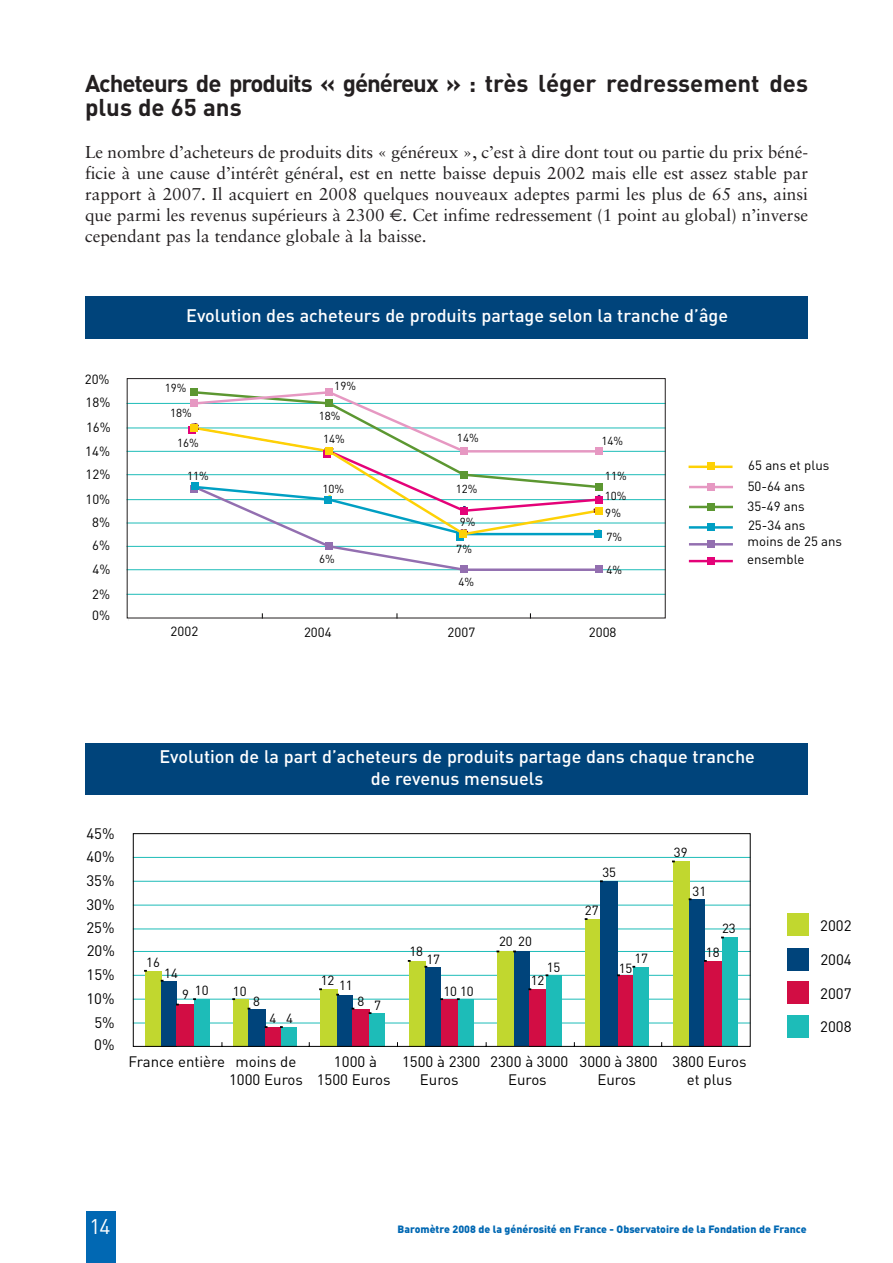
<style>
.page{position:relative;width:893px;height:1263px;background:#fff}
.page>*{position:absolute;margin:0;border:0;box-sizing:border-box;transform-origin:0 0}
.t1{font:700 24px/24px "DIN";letter-spacing:-.03em;color:#231f20}
.t2{font:21px "DIN";color:#fff}
.t3{font:500 18px/21.6px "DIN";color:#fff;text-align:center}
.t4{font:17.25px/21px "Sabon";color:#231f20;text-align:justify}
.t5{font:15px/18px "DIN";color:#000;text-align:center}
.t6{font:13.2px/20.5px "DIN";color:#000}
.t7{font:11.55px "DIN";color:#000}
.t8{font:900 10.5px "DIN";color:#0168b3}
.s1{font-family:"Euro Sans"}
</style>
<div class="page">
<div style="left:86px;top:1212px;width:30px;height:51px;background:#0168b3"></div>
<hr style="left:127px;top:594px;width:538px;height:1px;background:#1dbcb8">
<hr style="left:127px;top:569px;width:538px;height:1px;background:#1dbcb8">
<hr style="left:127px;top:546px;width:538px;height:1px;background:#1dbcb8">
<hr style="left:127px;top:523px;width:538px;height:1px;background:#1dbcb8">
<hr style="left:127px;top:499px;width:538px;height:1px;background:#1dbcb8">
<hr style="left:127px;top:474px;width:538px;height:1px;background:#1dbcb8">
<hr style="left:127px;top:451px;width:538px;height:1px;background:#1dbcb8">
<hr style="left:127px;top:428px;width:538px;height:1px;background:#1dbcb8">
<hr style="left:127px;top:403px;width:538px;height:1px;background:#1dbcb8">
<div style="left:127px;top:378px;width:539px;height:240px;border:1px solid #231f20"></div>
<svg style="left:191px;top:391px;width:410px;height:180px"></svg>
<div style="left:188px;top:426px;width:8px;height:8px;background:#e40278"></div>
<div style="left:190px;top:424px;width:8px;height:8px;background:#fed105"></div>
<div style="left:190px;top:399px;width:8px;height:8px;background:#e698c2"></div>
<div style="left:323px;top:450px;width:8px;height:8px;background:#e40278"></div>
<div style="left:325px;top:447px;width:8px;height:8px;background:#fed105"></div>
<div style="left:324px;top:496px;width:8px;height:8px;background:#009fc3"></div>
<div style="left:190px;top:388px;width:8px;height:8px;background:#5c9731"></div>
<div style="left:325px;top:399px;width:8px;height:8px;background:#5c9731"></div>
<div style="left:325px;top:388px;width:8px;height:8px;background:#e698c2"></div>
<div style="left:460px;top:447px;width:8px;height:8px;background:#e698c2"></div>
<div style="left:594px;top:447px;width:8px;height:8px;background:#e698c2"></div>
<div style="left:460px;top:471px;width:8px;height:8px;background:#5c9731"></div>
<div style="left:460px;top:507px;width:8px;height:8px;background:#e40278"></div>
<div style="left:456px;top:533px;width:8px;height:8px;background:#009fc3"></div>
<div style="left:459px;top:530px;width:8px;height:8px;background:#fed105"></div>
<div style="left:190px;top:485px;width:8px;height:8px;background:#936fb0"></div>
<div style="left:325px;top:542px;width:8px;height:8px;background:#936fb0"></div>
<div style="left:191px;top:482px;width:8px;height:8px;background:#009fc3"></div>
<div style="left:460px;top:565px;width:8px;height:8px;background:#936fb0"></div>
<div style="left:594px;top:565px;width:8px;height:8px;background:#936fb0"></div>
<div style="left:594px;top:530px;width:8px;height:8px;background:#009fc3"></div>
<div style="left:595px;top:507px;width:8px;height:8px;background:#fed105"></div>
<div style="left:595px;top:496px;width:8px;height:8px;background:#e40278"></div>
<div style="left:595px;top:483px;width:8px;height:8px;background:#5c9731"></div>
<div style="left:706px;top:462px;width:8px;height:8px;background:#fed105"></div>
<hr style="left:688px;top:466px;width:44px;height:2px;background:#fed105">
<div style="left:707px;top:483px;width:8px;height:8px;background:#e698c2"></div>
<hr style="left:689px;top:486px;width:44px;height:2px;background:#e698c2">
<div style="left:707px;top:503px;width:8px;height:8px;background:#5c9731"></div>
<hr style="left:689px;top:506px;width:44px;height:2px;background:#5c9731">
<div style="left:706px;top:523px;width:8px;height:8px;background:#009fc3"></div>
<hr style="left:689px;top:526px;width:44px;height:3px;background:#009fc3">
<div style="left:707px;top:540px;width:7px;height:8px;background:#936fb0"></div>
<hr style="left:689px;top:543px;width:44px;height:3px;background:#936fb0">
<div style="left:706px;top:557px;width:8px;height:8px;background:#e40278"></div>
<hr style="left:689px;top:560px;width:44px;height:2px;background:#e40278">
<div style="left:85px;top:296px;width:723px;height:43px;background:#00447b"></div>
<div style="left:787px;top:913px;width:22px;height:23px;background:#c1d72f"></div>
<div style="left:787px;top:948px;width:22px;height:22px;background:#00447b"></div>
<div style="left:787px;top:981px;width:22px;height:23px;background:#d20d44"></div>
<div style="left:787px;top:1015px;width:22px;height:23px;background:#1dbcb8"></div>
<svg style="left:132px;top:833px;width:619px;height:214px"></svg>
<div style="left:85px;top:743px;width:723px;height:51px;background:#00447b"></div>
<h1 class="t1" style="left:85px;top:73px;width:724px">Acheteurs de produits « généreux » : très léger redressement des plus de 65 ans</h1>
<p class="t4" style="left:85px;top:143px;width:724px">Le nombre d’acheteurs de produits dits « généreux », c’est à dire dont tout ou partie du prix béné&shy;ficie à une cause d’intérêt général, est en nette baisse depuis 2002 mais elle est assez stable par rapport à 2007. Il acquiert en 2008 quelques nouveaux adeptes parmi les plus de 65 ans, ainsi que parmi les revenus supérieurs à 2300 <span class="s1">€</span>. Cet infime redressement (1 point au global) n’inverse cependant pas la tendance globale à la baisse.</p>
<p class="t6" style="left:85px;top:371px;width:26px">20%</p>
<p class="t6" style="left:86px;top:394px;width:26px">18%</p>
<p class="t6" style="left:86px;top:418px;width:26px">16%</p>
<p class="t6" style="left:85px;top:442px;width:26px">14%</p>
<p class="t6" style="left:86px;top:466px;width:26px">12%</p>
<p class="t6" style="left:85px;top:490px;width:26px">10%</p>
<p class="t6" style="left:92px;top:513px;width:19px">8%</p>
<p class="t6" style="left:92px;top:537px;width:19px">6%</p>
<p class="t6" style="left:92px;top:561px;width:19px">4%</p>
<p class="t6" style="left:92px;top:585px;width:19px">2%</p>
<p class="t6" style="left:92px;top:607px;width:19px">0%</p>
<p class="t3" style="left:186px;top:307px;width:543px">Evolution des acheteurs de produits partage selon la tranche d’âge</p>
<p class="t7" style="left:165px;top:384px;width:23px">19%</p>
<p class="t7" style="left:170px;top:409px;width:23px">18%</p>
<p class="t7" style="left:334px;top:382px;width:23px">19%</p>
<p class="t7" style="left:319px;top:412px;width:23px">18%</p>
<p class="t7" style="left:177px;top:438px;width:23px">16%</p>
<p class="t7" style="left:323px;top:435px;width:23px">14%</p>
<p class="t7" style="left:187px;top:472px;width:23px">11%</p>
<p class="t7" style="left:322px;top:485px;width:23px">10%</p>
<p class="t7" style="left:319px;top:555px;width:17px">6%</p>
<p class="t7" style="left:457px;top:434px;width:23px">14%</p>
<p class="t7" style="left:601px;top:437px;width:23px">14%</p>
<p class="t7" style="left:456px;top:485px;width:23px">12%</p>
<p class="t7" style="left:460px;top:518px;width:17px">9%</p>
<p class="t7" style="left:456px;top:544px;width:17px">7%</p>
<p class="t7" style="left:458px;top:578px;width:17px">4%</p>
<p class="t7" style="left:605px;top:472px;width:23px">11%</p>
<p class="t7" style="left:605px;top:492px;width:23px">10%</p>
<p class="t7" style="left:605px;top:509px;width:17px">9%</p>
<p class="t7" style="left:606px;top:533px;width:17px">7%</p>
<p class="t7" style="left:606px;top:566px;width:17px">4%</p>
<p class="t6" style="left:171px;top:623px;width:29px">2002</p>
<p class="t6" style="left:304px;top:623px;width:29px">2004</p>
<p class="t6" style="left:448px;top:623px;width:29px">2007</p>
<p class="t6" style="left:589px;top:623px;width:29px">2008</p>
<p class="t6" style="left:747px;top:457px;width:83px">65 ans et plus<br>50-64 ans<br>35-49 ans</p>
<p class="t6" style="left:747px;top:519px;width:96px;line-height:15.6px">25-34 ans moins de 25 ans</p>
<p class="t6" style="left:747px;top:550px;width:59px">ensemble</p>
<p class="t3" style="left:159px;top:748px;width:597px">Evolution de la part d’acheteurs de produits partage dans chaque tranche de revenus mensuels</p>
<p class="t5" style="left:86px;top:826px;width:30px">45%</p>
<p class="t5" style="left:86px;top:849px;width:30px">40%</p>
<p class="t5" style="left:86px;top:873px;width:30px">35%</p>
<p class="t5" style="left:86px;top:897px;width:30px">30%</p>
<p class="t5" style="left:86px;top:921px;width:30px">25%</p>
<p class="t5" style="left:87px;top:943px;width:30px">20%</p>
<p class="t5" style="left:86px;top:967px;width:30px">15%</p>
<p class="t5" style="left:86px;top:991px;width:30px">10%</p>
<p class="t5" style="left:94px;top:1015px;width:22px">5%</p>
<p class="t5" style="left:94px;top:1037px;width:22px">0%</p>
<p class="t6" style="left:674px;top:844px;width:15px">39</p>
<p class="t6" style="left:602px;top:863px;width:15px">35</p>
<p class="t6" style="left:692px;top:882px;width:15px">31</p>
<p class="t6" style="left:585px;top:902px;width:15px">27</p>
<p class="t6" style="left:722px;top:920px;width:15px">23</p>
<p class="t6" style="left:146px;top:953px;width:15px">16</p>
<p class="t6" style="left:164px;top:964px;width:15px">14</p>
<p class="t6" style="left:182px;top:986px;width:8px">9</p>
<p class="t6" style="left:195px;top:981px;width:15px">10</p>
<p class="t6" style="left:233px;top:982px;width:15px">10</p>
<p class="t6" style="left:253px;top:993px;width:8px">8</p>
<p class="t6" style="left:409px;top:943px;width:15px">18</p>
<p class="t6" style="left:426px;top:950px;width:15px">17</p>
<p class="t6" style="left:499px;top:932px;width:34px">20 20</p>
<p class="t6" style="left:547px;top:958px;width:15px">15</p>
<p class="t6" style="left:634px;top:949px;width:15px">17</p>
<p class="t6" style="left:619px;top:959px;width:15px">15</p>
<p class="t6" style="left:706px;top:944px;width:15px">18</p>
<p class="t6" style="left:321px;top:971px;width:15px">12</p>
<p class="t6" style="left:339px;top:977px;width:15px">11</p>
<p class="t6" style="left:357px;top:993px;width:8px">8</p>
<p class="t6" style="left:374px;top:996px;width:8px">7</p>
<p class="t6" style="left:443px;top:982px;width:32px">10 10</p>
<p class="t6" style="left:531px;top:972px;width:15px">12</p>
<p class="t6" style="left:270px;top:1010px;width:8px">4</p>
<p class="t6" style="left:286px;top:1010px;width:8px">4</p>
<p class="t5" style="left:229px;top:1054px;width:75px;text-align:left;text-indent:-101px">France entière moins de<br>1000 Euros</p>
<p class="t5" style="left:317px;top:1054px;width:75px">1000 à<br>1500 Euros</p>
<p class="t5" style="left:402px;top:1054px;width:80px">1500 à 2300<br>Euros</p>
<p class="t5" style="left:490px;top:1054px;width:80px">2300 à 3000<br>Euros</p>
<p class="t5" style="left:579px;top:1054px;width:80px">3000 à 3800<br>Euros</p>
<p class="t5" style="left:673px;top:1054px;width:75px">3800 Euros et plus</p>
<p class="t5" style="left:820px;top:918px;width:33px">2002</p>
<p class="t5" style="left:820px;top:952px;width:33px">2004</p>
<p class="t5" style="left:820px;top:979px;width:33px;line-height:32.8px;text-align:left">2007<br>2008</p>
<p class="t2" style="left:90px;top:1219px;width:22px">14</p>
<p class="t8" style="left:398px;top:1226px;width:410px">Baromètre 2008 de la générosité en France - Observatoire de la Fondation de France</p>
</div>
